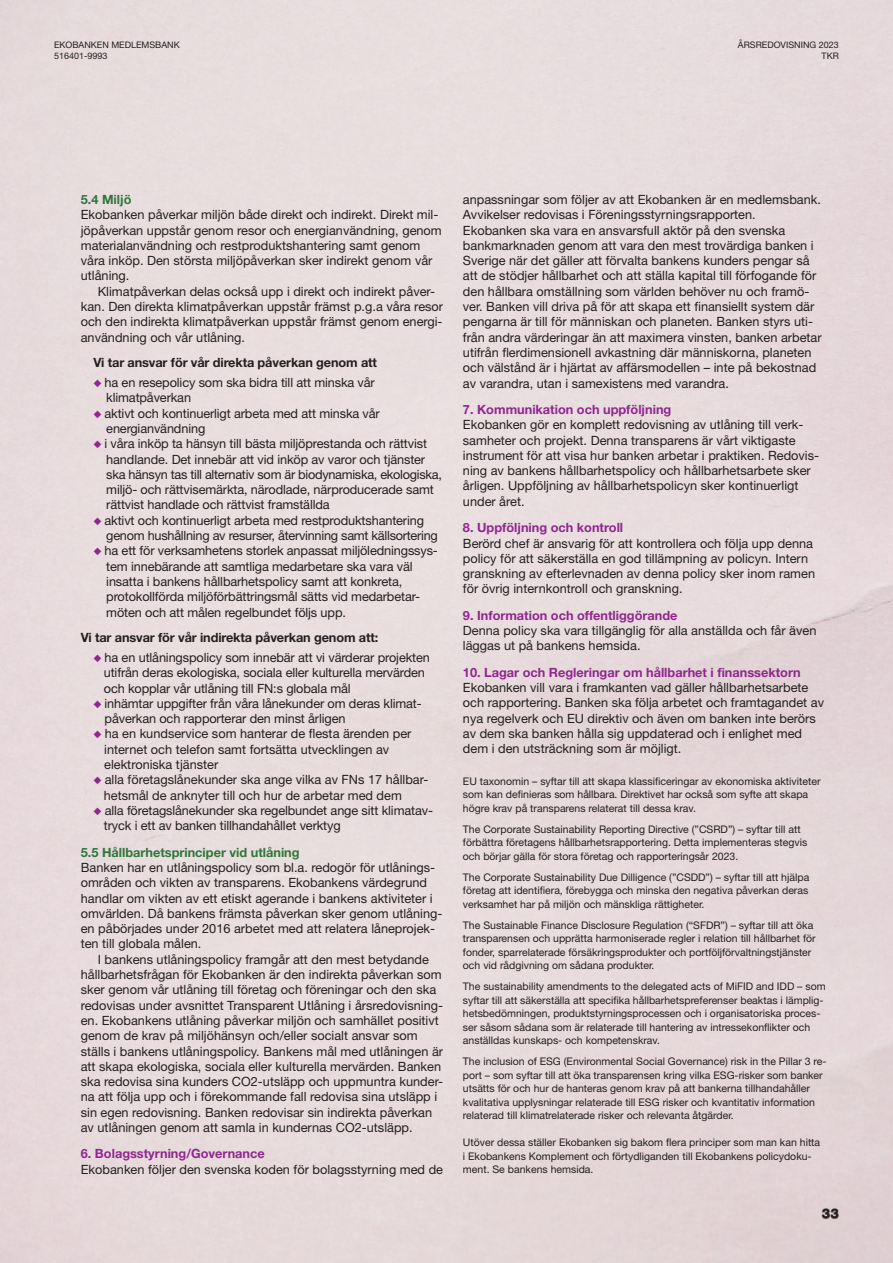
<style>
.page{position:relative;width:893px;height:1263px;background:#fff}
.page>*{position:absolute;margin:0;border:0;box-sizing:border-box;transform-origin:0 0}
.t1{font:800 13.5px "Helvetica Neue LT Pro";color:#231f20}
.t2{font:12.75px/15.3px "Helvetica Neue LT Pro";color:#231f20}
.t3{font:700 12.75px "Helvetica Neue LT Pro";color:#90268f}
.t4{font:12.75px/15.3px "Helvetica Neue LT Pro";letter-spacing:-.02em;color:#231f20}
.t5{font:700 12.75px "Helvetica Neue LT Pro";letter-spacing:-.01em;color:#231f20}
.t6{font:700 12.75px "Helvetica Neue LT Pro";color:#2e7639}
.t7{font:10.5px/13.5px "Helvetica Neue LT Pro";color:#231f20}
.t8{font:9px/10.5px "Helvetica Neue LT Pro";color:#231f20}
.s1{color:#90268f}
</style>
<div class="page">
<p class="t8" style="left:54px;top:40px;width:127px">EKOBANKEN MEDLEMSBANK<br>516401-9993</p>
<p class="t8" style="left:738px;top:40px;width:103px;text-align:right">ÅRSREDOVISNING 2023<br>TKR</p>
<p class="t6" style="left:81px;top:192px;width:52px">5.4 Miljö</p>
<p class="t2" style="left:81px;top:207px;width:362px">Ekobanken påverkar miljön både direkt och indirekt. Direkt mil&shy;jöpåverkan uppstår genom resor och energianvändning, genom materialanvändning och restproduktshantering samt genom våra inköp. Den största miljöpåverkan sker indirekt genom vår utlåning.</p>
<p class="t2" style="left:81px;top:283px;width:364px;text-indent:17px">Klimatpåverkan delas också upp i direkt och indirekt påver&shy;kan. Den direkta klimatpåverkan uppstår främst p.g.a våra resor och den indirekta klimatpåverkan uppstår främst genom energi&shy;användning och vår utlåning.</p>
<p class="t5" style="left:94px;top:355px;width:285px">Vi tar ansvar för vår direkta påverkan genom att</p>
<p class="t2" style="left:106px;top:374px;width:270px;text-indent:-13px"><span class="s1">◆</span> ha en resepolicy som ska bidra till att minska vår klimatpåverkan</p>
<p class="t2" style="left:106px;top:405px;width:275px;text-indent:-13px"><span class="s1">◆</span> aktivt och kontinuerligt arbeta med att minska vår energianvändning</p>
<p class="t2" style="left:106px;top:436px;width:337px;text-indent:-13px"><span class="s1">◆</span> i våra inköp ta hänsyn till bästa miljöprestanda och rättvist handlande. Det innebär att vid inköp av varor och tjänster ska hänsyn tas till alternativ som är biodynamiska, ekologiska, miljö- och rättvisemärkta, närodlade, närproducerade samt rättvist handlade och rättvist framställda</p>
<p class="t4" style="left:106px;top:512px;width:333px;text-indent:-13px"><span class="s1">◆</span> aktivt och kontinuerligt arbeta med restproduktshantering genom hushållning av resurser, återvinning samt källsortering</p>
<p class="t2" style="left:106px;top:543px;width:333px;text-indent:-13px"><span class="s1">◆</span> ha ett för verksamhetens storlek anpassat miljöledningssys&shy;tem innebärande att samtliga medarbetare ska vara väl insatta i bankens hållbarhetspolicy samt att konkreta, protokollförda miljöförbättringsmål sätts vid medarbetar&shy;möten och att målen regelbundet följs upp.</p>
<p class="t5" style="left:81px;top:630px;width:299px">Vi tar ansvar för vår indirekta påverkan genom att:</p>
<p class="t2" style="left:104px;top:649px;width:328px;text-indent:-10px"><span class="s1">◆</span> ha en utlåningspolicy som innebär att vi värderar projekten utifrån deras ekologiska, sociala eller kulturella mervärden och kopplar vår utlåning till FN:s globala mål</p>
<p class="t2" style="left:105px;top:695px;width:319px;text-indent:-11px"><span class="s1">◆</span> inhämtar uppgifter från våra lånekunder om deras klimat&shy;påverkan och rapporterar den minst årligen</p>
<p class="t2" style="left:104px;top:726px;width:309px;text-indent:-11px"><span class="s1">◆</span> ha en kundservice som hanterar de flesta ärenden per internet och telefon samt fortsätta utvecklingen av elektroniska tjänster</p>
<p class="t2" style="left:104px;top:772px;width:326px;text-indent:-10px"><span class="s1">◆</span> alla företagslånekunder ska ange vilka av FNs 17 hållbar&shy;hetsmål de anknyter till och hur de arbetar med dem</p>
<p class="t2" style="left:104px;top:802px;width:331px;text-indent:-10px"><span class="s1">◆</span> alla företagslånekunder ska regelbundet ange sitt klimatav&shy;tryck i ett av banken tillhandahållet verktyg</p>
<p class="t6" style="left:81px;top:844px;width:220px">5.5 Hållbarhetsprinciper vid utlåning</p>
<p class="t2" style="left:81px;top:859px;width:363px">Banken har en utlåningspolicy som bl.a. redogör för utlånings&shy;områden och vikten av transparens. Ekobankens värdegrund handlar om vikten av ett etiskt agerande i bankens aktiviteter i omvärlden. Då bankens främsta påverkan sker genom utlåning&shy;en påbörjades under 2016 arbetet med att relatera låneprojek&shy;ten till globala målen.</p>
<p class="t2" style="left:81px;top:951px;width:364px;text-indent:17px">I bankens utlåningspolicy framgår att den mest betydande hållbarhetsfrågan för Ekobanken är den indirekta påverkan som sker genom vår utlåning till företag och föreningar och den ska redovisas under avsnittet Transparent Utlåning i årsredovisning&shy;en. Ekobankens utlåning påverkar miljön och samhället positivt genom de krav på miljöhänsyn och/eller socialt ansvar som ställs i bankens utlåningspolicy. Bankens mål med utlåningen är att skapa ekologiska, sociala eller kulturella mervärden. Banken ska redovisa sina kunders CO2-utsläpp och uppmuntra kunder&shy;na att följa upp och i förekommande fall redovisa sina utsläpp i sin egen redovisning. Banken redovisar sin indirekta påverkan av utlåningen genom att samla in kundernas CO2-utsläpp.</p>
<p class="t3" style="left:81px;top:1146px;width:185px">6. Bolagsstyrning/Governance</p>
<p class="t2" style="left:81px;top:1161px;width:364px">Ekobanken följer den svenska koden för bolagsstyrning med de</p>
<p class="t2" style="left:463px;top:191px;width:360px">anpassningar som följer av att Ekobanken är en medlemsbank.<br>Avvikelser redovisas i Föreningsstyrningsrapporten.<br>Ekobanken ska vara en ansvarsfull aktör på den svenska bankmarknaden genom att vara den mest trovärdiga banken i Sverige när det gäller att förvalta bankens kunders pengar så att de stödjer hållbarhet och att ställa kapital till förfogande för den hållbara omställning som världen behöver nu och framö&shy;ver. Banken vill driva på för att skapa ett finansiellt system där pengarna är till för människan och planeten. Banken styrs uti&shy;från andra värderingar än att maximera vinsten, banken arbetar utifrån flerdimensionell avkastning där människorna, planeten och välstånd är i hjärtat av affärsmodellen – inte på bekostnad av varandra, utan i samexistens med varandra.</p>
<p class="t3" style="left:463px;top:402px;width:210px">7. Kommunikation och uppföljning</p>
<p class="t2" style="left:463px;top:417px;width:358px">Ekobanken gör en komplett redovisning av utlåning till verk&shy;samheter och projekt. Denna transparens är vårt viktigaste instrument för att visa hur banken arbetar i praktiken. Redovis&shy;ning av bankens hållbarhetspolicy och hållbarhetsarbete sker årligen. Uppföljning av hållbarhetspolicyn sker kontinuerligt under året.</p>
<p class="t3" style="left:463px;top:520px;width:162px">8. Uppföljning och kontroll</p>
<p class="t2" style="left:463px;top:535px;width:354px">Berörd chef är ansvarig för att kontrollera och följa upp denna policy för att säkerställa en god tillämpning av policyn. Intern granskning av efterlevnaden av denna policy sker inom ramen för övrig internkontroll och granskning.</p>
<p class="t3" style="left:463px;top:607px;width:216px">9. Information och offentliggörande</p>
<p class="t2" style="left:463px;top:623px;width:355px">Denna policy ska vara tillgänglig för alla anställda och får även läggas ut på bankens hemsida.</p>
<p class="t3" style="left:463px;top:664px;width:339px">10. Lagar och Regleringar om hållbarhet i finanssektorn</p>
<p class="t2" style="left:463px;top:680px;width:363px">Ekobanken vill vara i framkanten vad gäller hållbarhetsarbete och rapportering. Banken ska följa arbetet och framtagandet av nya regelverk och EU direktiv och även om banken inte berörs av dem ska banken hålla sig uppdaterad och i enlighet med dem i den utsträckning som är möjligt.</p>
<p class="t7" style="left:463px;top:774px;width:359px">EU taxonomin – syftar till att skapa klassificeringar av ekonomiska aktiviteter som kan definieras som hållbara. Direktivet har också som syfte att skapa högre krav på transparens relaterat till dessa krav.</p>
<p class="t7" style="left:463px;top:822px;width:346px">The Corporate Sustainability Reporting Directive (”CSRD”) – syftar till att förbättra företagens hållbarhetsrapportering. Detta implementeras stegvis och börjar gälla för stora företag och rapporteringsår 2023.</p>
<p class="t7" style="left:463px;top:870px;width:348px;text-align:justify">The Corporate Sustainability Due Dilligence (”CSDD”) – syftar till att hjälpa företag att identifiera, förebygga och minska den negativa påverkan deras verksamhet har på miljön och mänskliga rättigheter.</p>
<p class="t7" style="left:463px;top:918px;width:354px">The Sustainable Finance Disclosure Regulation (“SFDR”) – syftar till att öka transparensen och upprätta harmoniserade regler i relation till hållbarhet för fonder, sparrelaterade försäkringsprodukter och portföljförvaltningstjänster och vid rådgivning om sådana produkter.</p>
<p class="t7" style="left:463px;top:980px;width:364px">The sustainability amendments to the delegated acts of MiFID and IDD – som syftar till att säkerställa att specifika hållbarhetspreferenser beaktas i lämplig&shy;hetsbedömningen, produktstyrningsprocessen och i organisatoriska proces&shy;ser såsom sådana som är relaterade till hantering av intressekonflikter och anställdas kunskaps- och kompetenskrav.</p>
<p class="t7" style="left:463px;top:1055px;width:365px">The inclusion of ESG (Environmental Social Governance) risk in the Pillar 3 re&shy;port – som syftar till att öka transparensen kring vilka ESG-risker som banker utsätts för och hur de hanteras genom krav på att bankerna tillhandahåller kvalitativa upplysningar relaterade till ESG risker och kvantitativ information relaterad till klimatrelaterade risker och relevanta åtgärder.</p>
<p class="t7" style="left:463px;top:1136px;width:359px">Utöver dessa ställer Ekobanken sig bakom flera principer som man kan hitta i Ekobankens Komplement och förtydliganden till Ekobankens policydoku&shy;ment. Se bankens hemsida.</p>
<p class="t1" style="left:822px;top:1205px;width:19px">33</p>
</div>
